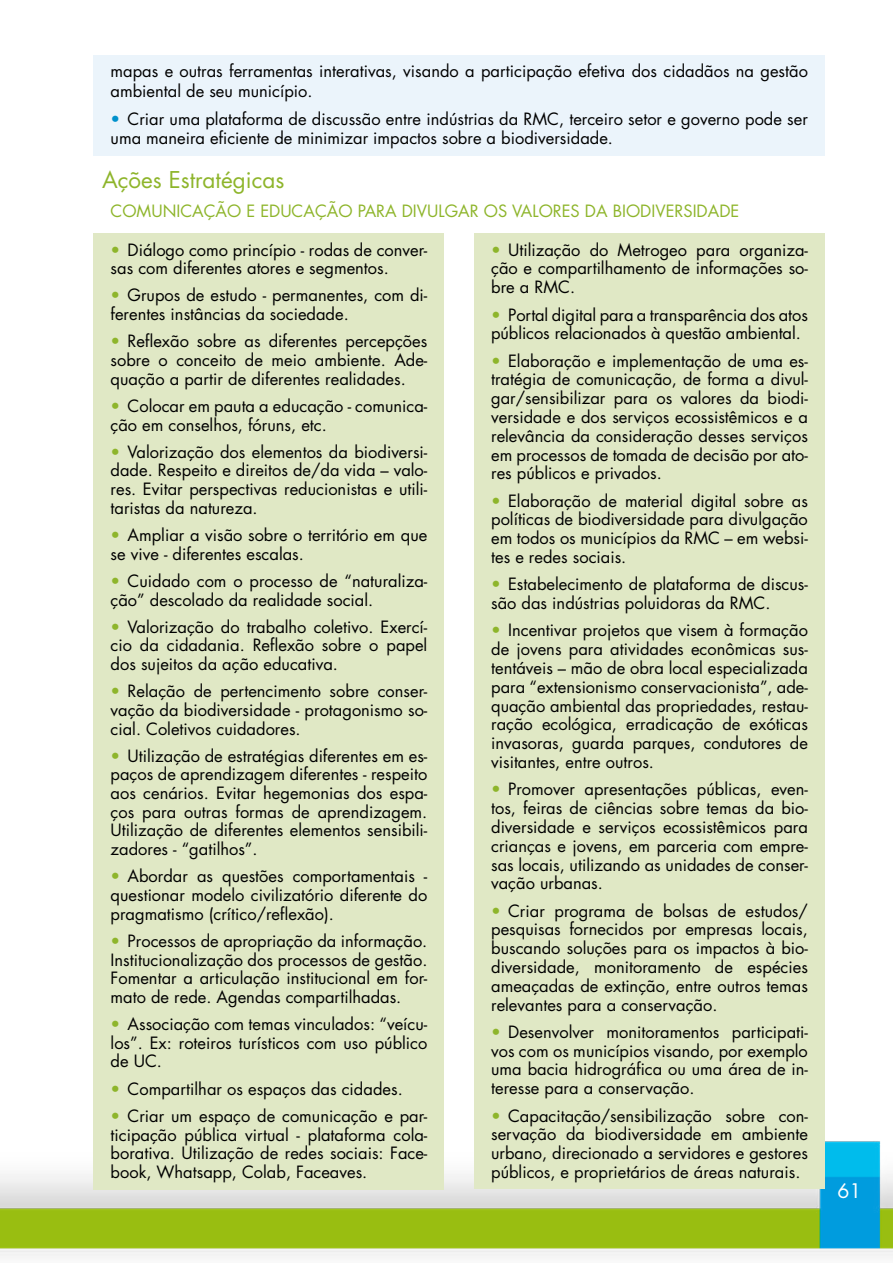
<style>
.page{position:relative;width:893px;height:1263px;background:#fff}
.page>*{position:absolute;margin:0;border:0;box-sizing:border-box;transform-origin:0 0}
.t1{font:22.5px "Futura Std";color:#8eb52b}
.t2{font:19.5px "Futura Std";color:#fff}
.t3{font:16.5px/18.8px "Futura Std";color:#000;text-align:justify}
.t4{font:16.5px "Futura Std";color:#8eb52b}
.s1{color:#0091cc}
.s2{color:#8eb52b}
</style>
<div class="page">
<img style="left:0;top:1127px;width:893px;height:129px">
<div style="left:94px;top:233px;width:350px;height:53px;background:#e0e8c5"></div>
<div style="left:94px;top:279px;width:350px;height:53px;background:#e0e8c5"></div>
<div style="left:94px;top:325px;width:350px;height:71px;background:#e0e8c5"></div>
<div style="left:94px;top:390px;width:350px;height:52px;background:#e0e8c5"></div>
<div style="left:94px;top:436px;width:350px;height:89px;background:#e0e8c5"></div>
<div style="left:94px;top:519px;width:350px;height:52px;background:#e0e8c5"></div>
<div style="left:94px;top:565px;width:350px;height:52px;background:#e0e8c5"></div>
<div style="left:94px;top:611px;width:350px;height:70px;background:#e0e8c5"></div>
<div style="left:94px;top:675px;width:350px;height:71px;background:#e0e8c5"></div>
<div style="left:94px;top:740px;width:350px;height:127px;background:#e0e8c5"></div>
<div style="left:94px;top:860px;width:350px;height:71px;background:#e0e8c5"></div>
<div style="left:94px;top:925px;width:350px;height:89px;background:#e0e8c5"></div>
<div style="left:94px;top:1008px;width:350px;height:71px;background:#e0e8c5"></div>
<div style="left:94px;top:1072px;width:350px;height:34px;background:#e0e8c5"></div>
<div style="left:94px;top:1100px;width:350px;height:89px;background:#e0e8c5"></div>
<div style="left:474px;top:233px;width:351px;height:72px;background:#e0e8c5"></div>
<div style="left:474px;top:298px;width:351px;height:53px;background:#e0e8c5"></div>
<div style="left:474px;top:344px;width:351px;height:147px;background:#e0e8c5"></div>
<div style="left:474px;top:485px;width:351px;height:89px;background:#e0e8c5"></div>
<div style="left:474px;top:568px;width:351px;height:52px;background:#e0e8c5"></div>
<div style="left:474px;top:614px;width:351px;height:165px;background:#e0e8c5"></div>
<div style="left:474px;top:773px;width:351px;height:128px;background:#e0e8c5"></div>
<div style="left:474px;top:894px;width:351px;height:128px;background:#e0e8c5"></div>
<div style="left:474px;top:1016px;width:351px;height:90px;background:#e0e8c5"></div>
<div style="left:474px;top:1099px;width:351px;height:90px;background:#e0e8c5"></div>
<div style="left:94px;top:55px;width:731px;height:53px;background:#ebf4fb"></div>
<div style="left:94px;top:103px;width:731px;height:53px;background:#ebf4fb"></div>
<p class="t3" style="left:111px;top:62px;width:699px;line-height:19.5px">mapas e outras ferramentas interativas, visando a participação efetiva dos cidadãos na gestão ambiental de seu município.</p>
<p class="t3" style="left:111px;top:109px;width:699px;line-height:19.5px"><span class="s1">•</span> Criar uma plataforma de discussão entre indústrias da RMC, terceiro setor e governo pode ser uma maneira eficiente de minimizar impactos sobre a biodiversidade.</p>
<h1 class="t1" style="left:102px;top:166px;width:184px">Ações Estratégicas</h1>
<p class="t4" style="left:111px;top:200px;width:630px">COMUNICAÇÃO E EDUCAÇÃO PARA DIVULGAR OS VALORES DA BIODIVERSIDADE</p>
<p class="t3" style="left:111px;top:240px;width:318px"><span class="s2">•</span> Diálogo como princípio - rodas de conver&shy;sas com diferentes atores e segmentos.</p>
<p class="t3" style="left:111px;top:286px;width:318px"><span class="s2">•</span> Grupos de estudo - permanentes, com di&shy;ferentes instâncias da sociedade.</p>
<p class="t3" style="left:111px;top:332px;width:318px"><span class="s2">•</span> Reflexão sobre as diferentes percepções sobre o conceito de meio ambiente. Ade&shy;quação a partir de diferentes realidades.</p>
<p class="t3" style="left:111px;top:397px;width:318px"><span class="s2">•</span> Colocar em pauta a educação - comunica&shy;ção em conselhos, fóruns, etc.</p>
<p class="t3" style="left:111px;top:442px;width:318px"><span class="s2">•</span> Valorização dos elementos da biodiversi&shy;dade. Respeito e direitos de/da vida – valo&shy;res. Evitar perspectivas reducionistas e utili&shy;taristas da natureza.</p>
<p class="t3" style="left:111px;top:526px;width:318px"><span class="s2">•</span> Ampliar a visão sobre o território em que se vive - diferentes escalas.</p>
<p class="t3" style="left:111px;top:571px;width:318px"><span class="s2">•</span> Cuidado com o processo de “naturaliza&shy;ção” descolado da realidade social.</p>
<p class="t3" style="left:111px;top:617px;width:318px"><span class="s2">•</span> Valorização do trabalho coletivo. Exercí&shy;cio da cidadania. Reflexão sobre o papel dos sujeitos da ação educativa.</p>
<p class="t3" style="left:111px;top:682px;width:318px"><span class="s2">•</span> Relação de pertencimento sobre conser&shy;vação da biodiversidade - protagonismo so&shy;cial. Coletivos cuidadores.</p>
<p class="t3" style="left:111px;top:746px;width:318px"><span class="s2">•</span> Utilização de estratégias diferentes em es&shy;paços de aprendizagem diferentes - respeito aos cenários. Evitar hegemonias dos espa&shy;ços para outras formas de aprendizagem.<br>Utilização de diferentes elementos sensibili&shy;zadores - “gatilhos”.</p>
<p class="t3" style="left:111px;top:867px;width:318px"><span class="s2">•</span> Abordar as questões comportamentais - questionar modelo civilizatório diferente do pragmatismo (crítico/reflexão).</p>
<p class="t3" style="left:111px;top:932px;width:318px"><span class="s2">•</span> Processos de apropriação da informação.<br>Institucionalização dos processos de gestão.<br>Fomentar a articulação institucional em for&shy;mato de rede. Agendas compartilhadas.</p>
<p class="t3" style="left:111px;top:1015px;width:318px"><span class="s2">•</span> Associação com temas vinculados: “veícu&shy;los”. Ex: roteiros turísticos com uso público de UC.</p>
<p class="t3" style="left:111px;top:1079px;width:294px"><span class="s2">•</span> Compartilhar os espaços das cidades.</p>
<p class="t3" style="left:111px;top:1106px;width:318px"><span class="s2">•</span> Criar um espaço de comunicação e par&shy;ticipação pública virtual - plataforma cola&shy;borativa. Utilização de redes sociais: Face&shy;book, Whatsapp, Colab, Faceaves.</p>
<p class="t3" style="left:491px;top:240px;width:318px"><span class="s2">•</span> Utilização do Metrogeo para organiza&shy;ção e compartilhamento de informações so&shy;bre a RMC.</p>
<p class="t3" style="left:491px;top:305px;width:318px"><span class="s2">•</span> Portal digital para a transparência dos atos públicos relacionados à questão ambiental.</p>
<p class="t3" style="left:491px;top:351px;width:318px"><span class="s2">•</span> Elaboração e implementação de uma es&shy;tratégia de comunicação, de forma a divul&shy;gar/sensibilizar para os valores da biodi&shy;versidade e dos serviços ecossistêmicos e a relevância da consideração desses serviços em processos de tomada de decisão por ato&shy;res públicos e privados.</p>
<p class="t3" style="left:491px;top:491px;width:318px"><span class="s2">•</span> Elaboração de material digital sobre as políticas de biodiversidade para divulgação em todos os municípios da RMC – em websi&shy;tes e redes sociais.</p>
<p class="t3" style="left:491px;top:575px;width:318px"><span class="s2">•</span> Estabelecimento de plataforma de discus&shy;são das indústrias poluidoras da RMC.</p>
<p class="t3" style="left:491px;top:621px;width:318px"><span class="s2">•</span> Incentivar projetos que visem à formação de jovens para atividades econômicas sus&shy;tentáveis – mão de obra local especializada para “extensionismo conservacionista”, ade&shy;quação ambiental das propriedades, restau&shy;ração ecológica, erradicação de exóticas invasoras, guarda parques, condutores de visitantes, entre outros.</p>
<p class="t3" style="left:491px;top:780px;width:318px"><span class="s2">•</span> Promover apresentações públicas, even&shy;tos, feiras de ciências sobre temas da bio&shy;diversidade e serviços ecossistêmicos para crianças e jovens, em parceria com empre&shy;sas locais, utilizando as unidades de conser&shy;vação urbanas.</p>
<p class="t3" style="left:491px;top:901px;width:318px"><span class="s2">•</span> Criar programa de bolsas de estudos/ pesquisas fornecidos por empresas locais, buscando soluções para os impactos à bio&shy;diversidade, monitoramento de espécies ameaçadas de extinção, entre outros temas relevantes para a conservação.</p>
<p class="t3" style="left:491px;top:1022px;width:318px"><span class="s2">•</span> Desenvolver monitoramentos participati&shy;vos com os municípios visando, por exemplo uma bacia hidrográfica ou uma área de in&shy;teresse para a conservação.</p>
<p class="t3" style="left:491px;top:1106px;width:318px"><span class="s2">•</span> Capacitação/sensibilização sobre con&shy;servação da biodiversidade em ambiente urbano, direcionado a servidores e gestores públicos, e proprietários de áreas naturais.</p>
<p class="t2" style="left:837px;top:1178px;width:26px">61</p>
</div>
